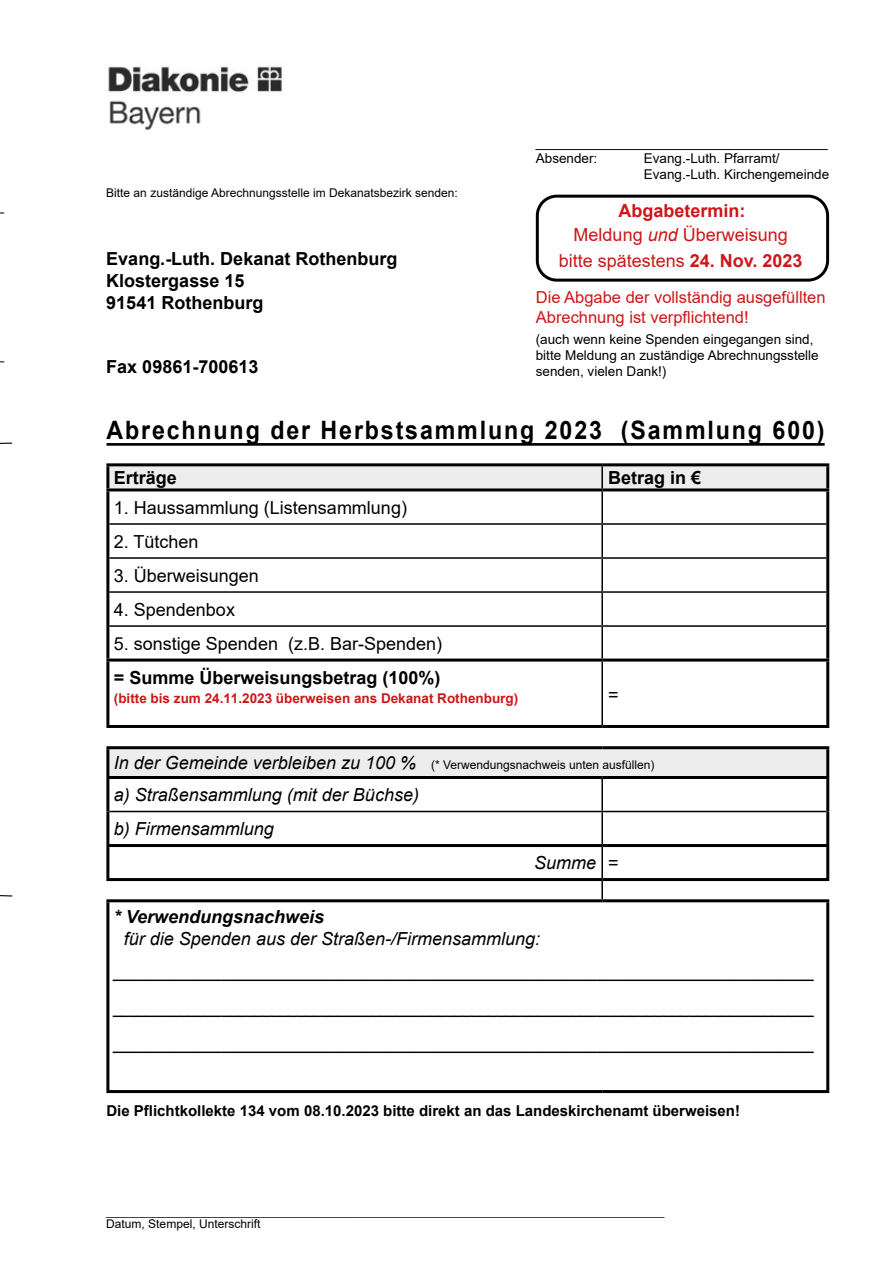
<style>
.page{position:relative;width:893px;height:1263px;background:#fff}
.page>*{position:absolute;margin:0;border:0;box-sizing:border-box;transform-origin:0 0}
.t1{font:700 25.35px "Arial";letter-spacing:.08em;color:#000;scale:.92 1}
.t2{font:700 18px/21.6px "Arial";color:#000}
.t3{font:18px "Arial";color:#000}
.t4{font:italic 18px/34px "Arial";color:#000}
.t5{font:18px "Times New Roman";color:#000}
.t6{font:18px/24.2px "Arial";color:#cd1719;text-align:center}
.t7{font:italic 700 18px "Arial";color:#000}
.t8{font:16.5px/19.8px "Arial";color:#cd1719}
.t9{font:italic 15px "Arial";color:#000}
.t10{font:700 15px "Arial";color:#000}
.t11{font:15px "Arial";color:#000}
.t12{font:13.5px/16.2px "Arial";color:#000}
.t13{font:700 13.5px "Arial";color:#cd1719}
.t14{font:12px "Arial";color:#000}
.s1{font-weight:700}
.s2{font-style:italic}
.s3{font-style:italic;font-size:18px}
.s4{font-style:normal}
</style>
<div class="page">
<img style="left:108px;top:66px;width:174px;height:64px">
<hr style="left:106px;top:443px;width:719px;height:3px;background:#000">
<svg style="left:109px;top:466px;width:717px;height:259px"></svg>
<svg style="left:108px;top:749px;width:720px;height:133px"></svg>
<hr style="left:601px;top:466px;width:2px;height:22px;background:#000">
<hr style="left:601px;top:491px;width:2px;height:32px;background:#000">
<hr style="left:109px;top:523px;width:493px;height:2px;background:#000">
<hr style="left:602px;top:523px;width:224px;height:2px;background:#000">
<hr style="left:601px;top:525px;width:2px;height:32px;background:#000">
<hr style="left:109px;top:557px;width:493px;height:2px;background:#000">
<hr style="left:602px;top:557px;width:224px;height:2px;background:#000">
<hr style="left:601px;top:559px;width:2px;height:32px;background:#000">
<hr style="left:109px;top:591px;width:493px;height:2px;background:#000">
<hr style="left:602px;top:591px;width:224px;height:2px;background:#000">
<hr style="left:601px;top:593px;width:2px;height:32px;background:#000">
<hr style="left:109px;top:625px;width:493px;height:2px;background:#000">
<hr style="left:602px;top:625px;width:224px;height:2px;background:#000">
<hr style="left:601px;top:627px;width:2px;height:31px;background:#000">
<hr style="left:601px;top:661px;width:2px;height:64px;background:#000">
<hr style="left:601px;top:779px;width:2px;height:32px;background:#000">
<hr style="left:109px;top:811px;width:493px;height:1px;background:#000">
<hr style="left:602px;top:811px;width:224px;height:1px;background:#000">
<hr style="left:601px;top:812px;width:2px;height:32px;background:#000">
<hr style="left:601px;top:847px;width:2px;height:31px;background:#000">
<svg style="left:601px;top:881px;width:2px;height:18px"></svg>
<hr style="left:106px;top:491px;width:3px;height:33px;background:#000">
<hr style="left:826px;top:491px;width:3px;height:33px;background:#000">
<hr style="left:106px;top:524px;width:3px;height:34px;background:#000">
<hr style="left:826px;top:524px;width:3px;height:34px;background:#000">
<hr style="left:106px;top:558px;width:3px;height:34px;background:#000">
<hr style="left:826px;top:558px;width:3px;height:34px;background:#000">
<hr style="left:106px;top:592px;width:3px;height:34px;background:#000">
<hr style="left:826px;top:592px;width:3px;height:34px;background:#000">
<hr style="left:106px;top:626px;width:3px;height:32px;background:#000">
<hr style="left:826px;top:626px;width:3px;height:32px;background:#000">
<hr style="left:106px;top:779px;width:3px;height:32px;background:#000">
<hr style="left:826px;top:779px;width:3px;height:32px;background:#000">
<hr style="left:106px;top:811px;width:3px;height:33px;background:#000">
<hr style="left:826px;top:811px;width:3px;height:33px;background:#000">
<hr style="left:106px;top:463px;width:496px;height:3px;background:#000">
<hr style="left:106px;top:466px;width:3px;height:22px;background:#000">
<hr style="left:602px;top:463px;width:227px;height:3px;background:#000">
<hr style="left:826px;top:466px;width:3px;height:22px;background:#000">
<hr style="left:106px;top:488px;width:496px;height:3px;background:#000">
<hr style="left:602px;top:488px;width:227px;height:3px;background:#000">
<hr style="left:106px;top:746px;width:496px;height:3px;background:#000">
<hr style="left:106px;top:749px;width:3px;height:27px;background:#000">
<hr style="left:602px;top:746px;width:227px;height:3px;background:#000">
<hr style="left:826px;top:749px;width:3px;height:27px;background:#000">
<hr style="left:106px;top:776px;width:496px;height:3px;background:#000">
<hr style="left:602px;top:776px;width:227px;height:3px;background:#000">
<hr style="left:106px;top:658px;width:496px;height:3px;background:#000">
<hr style="left:106px;top:661px;width:3px;height:64px;background:#000">
<hr style="left:602px;top:658px;width:227px;height:3px;background:#000">
<hr style="left:826px;top:661px;width:3px;height:64px;background:#000">
<hr style="left:106px;top:725px;width:496px;height:3px;background:#000">
<hr style="left:602px;top:725px;width:227px;height:3px;background:#000">
<hr style="left:106px;top:844px;width:496px;height:3px;background:#000">
<hr style="left:106px;top:847px;width:3px;height:31px;background:#000">
<hr style="left:602px;top:844px;width:227px;height:3px;background:#000">
<hr style="left:826px;top:847px;width:3px;height:31px;background:#000">
<hr style="left:106px;top:878px;width:496px;height:3px;background:#000">
<hr style="left:602px;top:878px;width:227px;height:3px;background:#000">
<hr style="left:106px;top:899px;width:496px;height:3px;background:#000">
<hr style="left:106px;top:902px;width:3px;height:188px;background:#000">
<hr style="left:602px;top:899px;width:227px;height:3px;background:#000">
<hr style="left:826px;top:902px;width:3px;height:188px;background:#000">
<hr style="left:106px;top:1090px;width:496px;height:3px;background:#000">
<hr style="left:602px;top:1090px;width:227px;height:3px;background:#000">
<div style="left:536px;top:195px;width:293px;height:87px;border:3px solid #000;border-radius:20px"></div>
<svg style="left:0;top:895px;width:12px;height:1px"></svg>
<svg style="left:0;top:443px;width:12px;height:1px"></svg>
<p class="t14" style="left:106px;top:185px;width:353px">Bitte an zuständige Abrechnungsstelle im Dekanatsbezirk senden:</p>
<p class="t2" style="left:106px;top:248px;width:293px">Evang.-Luth. Dekanat Rothenburg<br>Klostergasse 15<br>91541 Rothenburg</p>
<p class="t2" style="left:106px;top:356px;width:154px">Fax 09861-700613</p>
<p class="t11" style="left:536px;top:131px;width:293px">___________________________________</p>
<p class="t12" style="left:536px;top:150px;width:63px">Absender:</p>
<p class="t12" style="left:644px;top:150px;width:187px">Evang.-Luth. Pfarramt/<br>Evang.-Luth. Kirchengemeinde</p>
<p class="t6" style="left:574px;top:198px;width:216px"><span class="s1">Abgabetermin:<br></span>Meldung <span class="s2">und</span> Überweisung</p>
<p class="t6" style="left:559px;top:248px;width:245px">bitte spätestens <span class="s1">24. Nov. 2023</span></p>
<p class="t8" style="left:536px;top:287px;width:291px">Die Abgabe der vollständig ausgefüllten<br>Abrechnung ist verpflichtend!</p>
<p class="t12" style="left:536px;top:331px;width:284px">(auch wenn keine Spenden eingegangen sind, bitte Meldung an zuständige Abrechnungsstelle senden, vielen Dank!)</p>
<h1 class="t1" style="left:106px;top:413px;width:782px">Abrechnung der Herbstsammlung 2023 (Sammlung 600)</h1>
<p class="t2" style="left:114px;top:467px;width:65px">Erträge</p>
<p class="t2" style="left:608px;top:467px;width:95px">Betrag in €</p>
<p class="t3" style="left:114px;top:495px;width:295px">1. Haussammlung (Listensammlung)</p>
<p class="t3" style="left:114px;top:529px;width:86px">2. Tütchen</p>
<p class="t3" style="left:114px;top:563px;width:147px">3. Überweisungen</p>
<p class="t3" style="left:114px;top:597px;width:123px">4. Spendenbox</p>
<p class="t3" style="left:114px;top:631px;width:330px">5. sonstige Spenden (z.B. Bar-Spenden)</p>
<p class="t2" style="left:114px;top:667px;width:328px">= Summe Überweisungsbetrag (100%)</p>
<p class="t13" style="left:114px;top:688px;width:406px">(bitte bis zum 24.11.2023 überweisen ans Dekanat Rothenburg)</p>
<p class="t3" style="left:608px;top:682px;width:12px">=</p>
<p class="t14" style="left:114px;top:757px;width:542px"><span class="s3">In der Gemeinde verbleiben zu 100 %</span> (* Verwendungsnachweis unten ausfüllen)</p>
<p class="t4" style="left:114px;top:778px;width:307px">a) Straßensammlung (mit der Büchse) b) Firmensammlung</p>
<p class="t4" style="left:534px;top:846px;width:86px">Summe <span class="s4">=</span></p>
<p class="t7" style="left:114px;top:904px;width:212px">* Verwendungsnachweis</p>
<p class="t4" style="left:124px;top:921px;width:418px">für die Spenden aus der Straßen-/Firmensammlung:</p>
<p class="t9" style="left:114px;top:962px;width:702px">____________________________________________________________________________________</p>
<p class="t9" style="left:114px;top:998px;width:702px">____________________________________________________________________________________</p>
<p class="t9" style="left:114px;top:1034px;width:702px">____________________________________________________________________________________</p>
<p class="t10" style="left:106px;top:1100px;width:635px">Die Pflichtkollekte 134 vom 08.10.2023 bitte direkt an das Landeskirchenamt überweisen!</p>
<p class="t5" style="left:106px;top:1195px;width:559px">______________________________________________________________</p>
<p class="t14" style="left:106px;top:1216px;width:156px">Datum, Stempel, Unterschrift</p>
</div>
